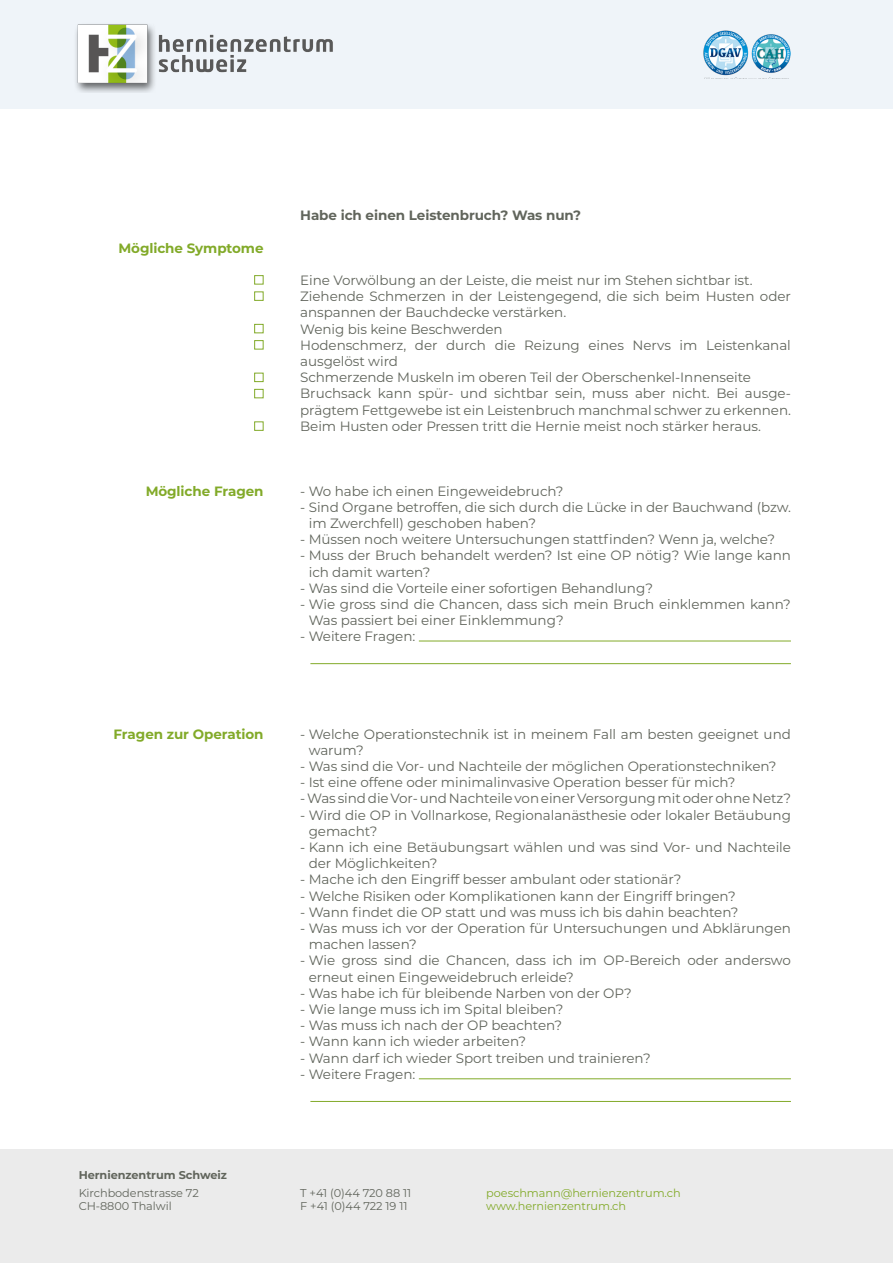
<style>
.page{position:relative;width:893px;height:1263px;background:#fff}
.page>*{position:absolute;margin:0;border:0;box-sizing:border-box;transform-origin:0 0}
.t1{font:13.5px/16.2px "Montserrat";letter-spacing:-.005em;color:#61655c}
.t2{font:700 13.5px "Montserrat";letter-spacing:-.005em;color:#82aa29}
.t3{font:700 13.5px "Montserrat";letter-spacing:-.005em;color:#61655c}
.t4{font:11.25px/13.5px "Montserrat";letter-spacing:-.005em;color:#61655c}
.t5{font:11.25px/13.5px "Montserrat";letter-spacing:-.005em;color:#82aa29}
.t6{font:700 11.25px "Montserrat";letter-spacing:-.005em;color:#61655c}
</style>
<div class="page">
<div style="left:0;top:0;width:893px;height:109px;background:#eff4f9"></div>
<div style="left:0;top:1149px;width:893px;height:114px;background:#ebebeb"></div>
<img style="left:76px;top:24px;width:257px;height:69px">
<div style="left:254px;top:275px;width:10px;height:10px;border:1px solid #82aa29"></div>
<div style="left:254px;top:340px;width:10px;height:10px;border:1px solid #82aa29"></div>
<div style="left:254px;top:373px;width:10px;height:9px;border:1px solid #82aa29"></div>
<div style="left:254px;top:291px;width:10px;height:10px;border:1px solid #82aa29"></div>
<div style="left:254px;top:421px;width:10px;height:10px;border:1px solid #82aa29"></div>
<div style="left:254px;top:324px;width:10px;height:9px;border:1px solid #82aa29"></div>
<div style="left:254px;top:389px;width:10px;height:9px;border:1px solid #82aa29"></div>
<hr style="left:419px;top:641px;width:372px;height:1px;background:#82aa29">
<hr style="left:419px;top:1078px;width:372px;height:1px;background:#82aa29">
<hr style="left:310px;top:1101px;width:481px;height:1px;background:#82aa29">
<hr style="left:310px;top:663px;width:481px;height:1px;background:#82aa29">
<img style="left:703px;top:30px;width:87px;height:48px">
<p class="t2" style="left:118px;top:238px;width:147px">Mögliche Symptome</p>
<p class="t2" style="left:146px;top:481px;width:119px">Mögliche Fragen</p>
<p class="t2" style="left:114px;top:724px;width:152px">Fragen zur Operation</p>
<p class="t6" style="left:79px;top:1167px;width:150px">Hernienzentrum Schweiz</p>
<p class="t4" style="left:79px;top:1185px;width:122px">Kirchbodenstrasse 72<br>CH-8800 Thalwil</p>
<p class="t3" style="left:300px;top:206px;width:283px">Habe ich einen Leistenbruch? Was nun?</p>
<p class="t1" style="left:300px;top:272px;width:492px">Eine Vorwölbung an der Leiste, die meist nur im Stehen sichtbar ist.<br>Ziehende Schmerzen in der Leistengegend, die sich beim Husten oder anspannen der Bauchdecke verstärken.<br>Wenig bis keine Beschwerden<br>Hodenschmerz, der durch die Reizung eines Nervs im Leistenkanal ausgelöst wird<br>Schmerzende Muskeln im oberen Teil der Oberschenkel-Innenseite Bruchsack kann spür- und sichtbar sein, muss aber nicht. Bei ausge&shy;prägtem Fettgewebe ist ein Leistenbruch manchmal schwer zu erkennen.<br>Beim Husten oder Pressen tritt die Hernie meist noch stärker heraus.</p>
<p class="t1" style="left:300px;top:482px;width:265px">- Wo habe ich einen Eingeweidebruch?</p>
<p class="t1" style="left:309px;top:498px;width:484px;text-indent:-9px">- Sind Organe betroffen, die sich durch die Lücke in der Bauchwand (bzw. im Zwerchfell) geschoben haben?</p>
<p class="t1" style="left:300px;top:531px;width:476px">- Müssen noch weitere Untersuchungen stattfinden? Wenn ja, welche?</p>
<p class="t1" style="left:309px;top:547px;width:484px;text-indent:-9px">- Muss der Bruch behandelt werden? Ist eine OP nötig? Wie lange kann ich damit warten?</p>
<p class="t1" style="left:300px;top:579px;width:354px">- Was sind die Vorteile einer sofortigen Behandlung?</p>
<p class="t1" style="left:309px;top:596px;width:484px;text-indent:-9px">- Wie gross sind die Chancen, dass sich mein Bruch einklemmen kann?<br>Was passiert bei einer Einklemmung?</p>
<p class="t1" style="left:300px;top:628px;width:117px">- Weitere Fragen:</p>
<p class="t1" style="left:309px;top:725px;width:484px;text-indent:-9px">- Welche Operationstechnik ist in meinem Fall am besten geeignet und warum?</p>
<p class="t1" style="left:300px;top:758px;width:478px">- Was sind die Vor- und Nachteile der möglichen Operationstechniken?</p>
<p class="t1" style="left:300px;top:774px;width:437px">- Ist eine offene oder minimalinvasive Operation besser für mich?</p>
<p class="t1" style="left:300px;top:790px;width:492px">- Was sind die Vor- und Nachteile von einer Versorgung mit oder ohne Netz?</p>
<p class="t1" style="left:309px;top:806px;width:484px;text-indent:-9px">- Wird die OP in Vollnarkose, Regionalanästhesie oder lokaler Betäubung gemacht?</p>
<p class="t1" style="left:309px;top:839px;width:484px;text-indent:-9px">- Kann ich eine Betäubungsart wählen und was sind Vor- und Nachteile der Möglichkeiten?</p>
<p class="t1" style="left:300px;top:871px;width:383px">- Mache ich den Eingriff besser ambulant oder stationär?</p>
<p class="t1" style="left:300px;top:887px;width:437px">- Welche Risiken oder Komplikationen kann der Eingriff bringen?</p>
<p class="t1" style="left:300px;top:903px;width:440px">- Wann findet die OP statt und was muss ich bis dahin beachten?</p>
<p class="t1" style="left:309px;top:920px;width:484px;text-indent:-9px">- Was muss ich vor der Operation für Untersuchungen und Abklärungen machen lassen?</p>
<p class="t1" style="left:309px;top:952px;width:484px;text-indent:-9px">- Wie gross sind die Chancen, dass ich im OP-Bereich oder anderswo erneut einen Eingeweidebruch erleide?</p>
<p class="t1" style="left:300px;top:984px;width:333px">- Was habe ich für bleibende Narben von der OP?</p>
<p class="t1" style="left:300px;top:1001px;width:265px">- Wie lange muss ich im Spital bleiben?</p>
<p class="t1" style="left:300px;top:1017px;width:264px">- Was muss ich nach der OP beachten?</p>
<p class="t1" style="left:300px;top:1033px;width:227px">- Wann kann ich wieder arbeiten?</p>
<p class="t1" style="left:300px;top:1049px;width:352px">- Wann darf ich wieder Sport treiben und trainieren?</p>
<p class="t1" style="left:300px;top:1065px;width:117px">- Weitere Fragen:</p>
<p class="t4" style="left:300px;top:1185px;width:113px">T +41 (0)44 720 88 11<br>F +41 (0)44 722 19 11</p>
<p class="t5" style="left:486px;top:1185px;width:196px">poeschmann@hernienzentrum.ch www.hernienzentrum.ch</p>
</div>
